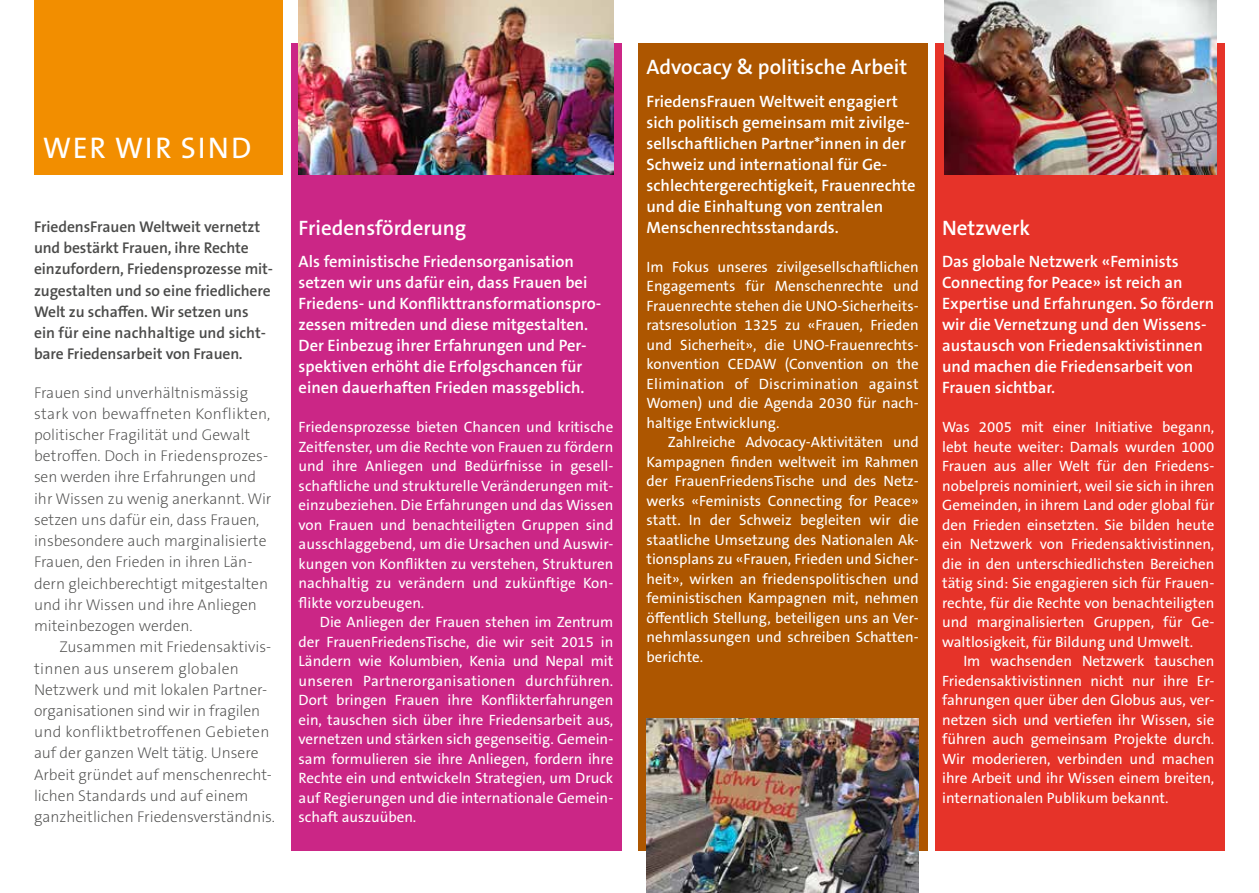
<style>
.page{position:relative;width:1259px;height:893px;background:#fff}
.page>*{position:absolute;margin:0;border:0;box-sizing:border-box;transform-origin:0 0}
.t1{font:30px "The Sans B W5 Plain";letter-spacing:.055em;color:#fff}
.t2{font:600 21px "The Sans B W6";color:#fff}
.t3{font:600 16.5px/21px "The Sans B W6";color:#fff}
.t4{font:200 15.6px/21.3px "The Sans B W2";color:#4a4a49}
.t5{font:600 15.6px/21.3px "The Sans B W6";letter-spacing:-.01em;color:#4a4a49}
.t6{font:15px/19.5px "The Sans B W5 Plain";color:#fff;text-align:justify}
.s1{font-size:15.75px}
</style>
<div class="page">
<div style="left:291px;top:43px;width:331px;height:807px;background:#cb2686"></div>
<div style="left:638px;top:43px;width:289px;height:807px;background:#ad5600"></div>
<div style="left:935px;top:43px;width:290px;height:807px;background:#e63329"></div>
<img style="left:944px;top:0;width:272px;height:174px">
<div style="left:34px;top:0;width:248px;height:174px;background:#f28e00"></div>
<img style="left:298px;top:0;width:315px;height:174px">
<img style="left:646px;top:719px;width:272px;height:174px">
<h1 class="t1" style="left:43px;top:129px;width:210px">WER WIR SIND</h1>
<p class="t5" style="left:34px;top:216px;width:240px">FriedensFrauen Weltweit vernetzt und bestärkt Frauen, ihre Rechte einzufordern, Friedensprozesse mit&shy;zugestalten und so eine friedlichere Welt zu schaffen. Wir setzen uns ein für eine nachhaltige und sicht&shy;bare Friedensarbeit von Frauen.</p>
<p class="t4" style="left:34px;top:382px;width:239px">Frauen sind unverhältnismässig stark von bewaffneten Konflikten, politischer Fragilität und Gewalt betroffen. Doch in Friedensprozes&shy;sen werden ihre Erfahrungen und ihr Wissen zu wenig anerkannt. Wir setzen uns dafür ein, dass Frauen, insbesondere auch marginalisierte Frauen, den Frieden in ihren Län&shy;dern gleichberechtigt mitgestalten und ihr Wissen und ihre Anliegen miteinbezogen werden.</p>
<p class="t4" style="left:34px;top:636px;width:243px;text-indent:26px">Zusammen mit Friedensaktivis&shy;tinnen aus unserem globalen Netzwerk und mit lokalen Partner&shy;organisationen sind wir in fragilen und konfliktbetroffenen Gebieten auf der ganzen Welt tätig. Unsere Arbeit gründet auf menschenrecht&shy;lichen Standards und auf einem ganzheitlichen Friedensverständ<span class="s1">nis.</span></p>
<h2 class="t2" style="left:298px;top:214px;width:169px">Friedensförderung</h2>
<p class="t3" style="left:298px;top:251px;width:304px">Als feministische Friedensorganisation setzen wir uns dafür ein, dass Frauen bei Friedens- und Konflikttransformationspro&shy;zessen mitreden und diese mitgestalten.<br>Der Einbezug ihrer Erfahrungen und Per&shy;spektiven erhöht die Erfolgschancen für einen dauerhaften Frieden massgeblich.</p>
<p class="t6" style="left:298px;top:417px;width:316px">Friedensprozesse bieten Chancen und kritische Zeitfenster, um die Rechte von Frauen zu fördern und ihre Anliegen und Bedürfnisse in gesell&shy;schaftliche und strukturelle Veränderungen mit&shy;einzubeziehen. Die Erfahrungen und das Wissen von Frauen und benachteiligten Gruppen sind ausschlaggebend, um die Ursachen und Auswir&shy;kungen von Konflikten zu verstehen, Strukturen nachhaltig zu verändern und zukünftige Kon&shy;flikte vorzubeugen.</p>
<p class="t6" style="left:298px;top:612px;width:316px;text-indent:21px">Die Anliegen der Frauen stehen im Zentrum der FrauenFriedensTische, die wir seit 2015 in Ländern wie Kolumbien, Kenia und Nepal mit unseren Partnerorganisationen durchführen.<br>Dort bringen Frauen ihre Konflikterfahrungen ein, tauschen sich über ihre Friedensarbeit aus, vernetzen und stärken sich gegenseitig. Gemein&shy;sam formulieren sie ihre Anliegen, fordern ihre Rechte ein und entwickeln Strategien, um Druck auf Regierungen und die internationale Gemein&shy;schaft auszuüben.</p>
<h2 class="t2" style="left:646px;top:54px;width:262px">Advocacy &amp; politische Arbeit</h2>
<p class="t3" style="left:646px;top:91px;width:271px">FriedensFrauen Weltweit engagiert sich politisch gemeinsam mit zivilge&shy;sellschaftlichen Partner*innen in der Schweiz und international für Ge&shy;schlechtergerechtigkeit, Frauenrechte und die Einhaltung von zentralen Menschenrechtsstandards.</p>
<p class="t6" style="left:646px;top:257px;width:274px">Im Fokus unseres zivilgesellschaftlichen Engagements für Menschenrechte und Frauenrechte stehen die UNO-Sicherheits&shy;ratsresolution 1325 zu «Frauen, Frieden und Sicherheit», die UNO-Frauenrechts&shy;konvention CEDAW (Convention on the Elimination of Discrimination against Women) und die Agenda 2030 für nach&shy;haltige Entwicklung.</p>
<p class="t6" style="left:646px;top:432px;width:274px;text-indent:21px">Zahlreiche Advocacy-Aktivitäten und Kampagnen finden weltweit im Rahmen der FrauenFriedensTische und des Netz&shy;werks «Feminists Connecting for Peace» statt. In der Schweiz begleiten wir die staatliche Umsetzung des Nationalen Ak&shy;tionsplans zu «Frauen, Frieden und Sicher&shy;heit», wirken an friedenspolitischen und feministischen Kampagnen mit, nehmen öffentlich Stellung, beteiligen uns an Ver&shy;nehmlassungen und schreiben Schatten&shy;berichte.</p>
<h2 class="t2" style="left:942px;top:214px;width:90px">Netzwerk</h2>
<p class="t3" style="left:942px;top:251px;width:274px">Das globale Netzwerk «Feminists Connecting for Peace» ist reich an Expertise und Erfahrungen. So fördern wir die Vernetzung und den Wissens&shy;austausch von Friedensaktivistinnen und machen die Friedensarbeit von Frauen sichtbar.</p>
<p class="t6" style="left:942px;top:417px;width:274px">Was 2005 mit einer Initiative begann, lebt heute weiter: Damals wurden 1000<br>Frauen aus aller Welt für den Friedens&shy;nobelpreis nominiert, weil sie sich in ihren Gemeinden, in ihrem Land oder global für den Frieden einsetzten. Sie bilden heute ein Netzwerk von Friedensaktivistinnen, die in den unterschiedlichsten Bereichen tätig sind: Sie engagieren sich für Frauen&shy;rechte, für die Rechte von benachteiligten und marginalisierten Gruppen, für Ge&shy;waltlosigkeit, für Bildung und Umwelt.</p>
<p class="t6" style="left:942px;top:651px;width:274px;text-indent:21px">Im wachsenden Netzwerk tauschen Friedensaktivistinnen nicht nur ihre Er&shy;fahrungen quer über den Globus aus, ver&shy;netzen sich und vertiefen ihr Wissen, sie führen auch gemeinsam Projekte durch.<br>Wir moderieren, verbinden und machen ihre Arbeit und ihr Wissen einem breiten, internationalen Publikum bekannt.</p>
</div>
